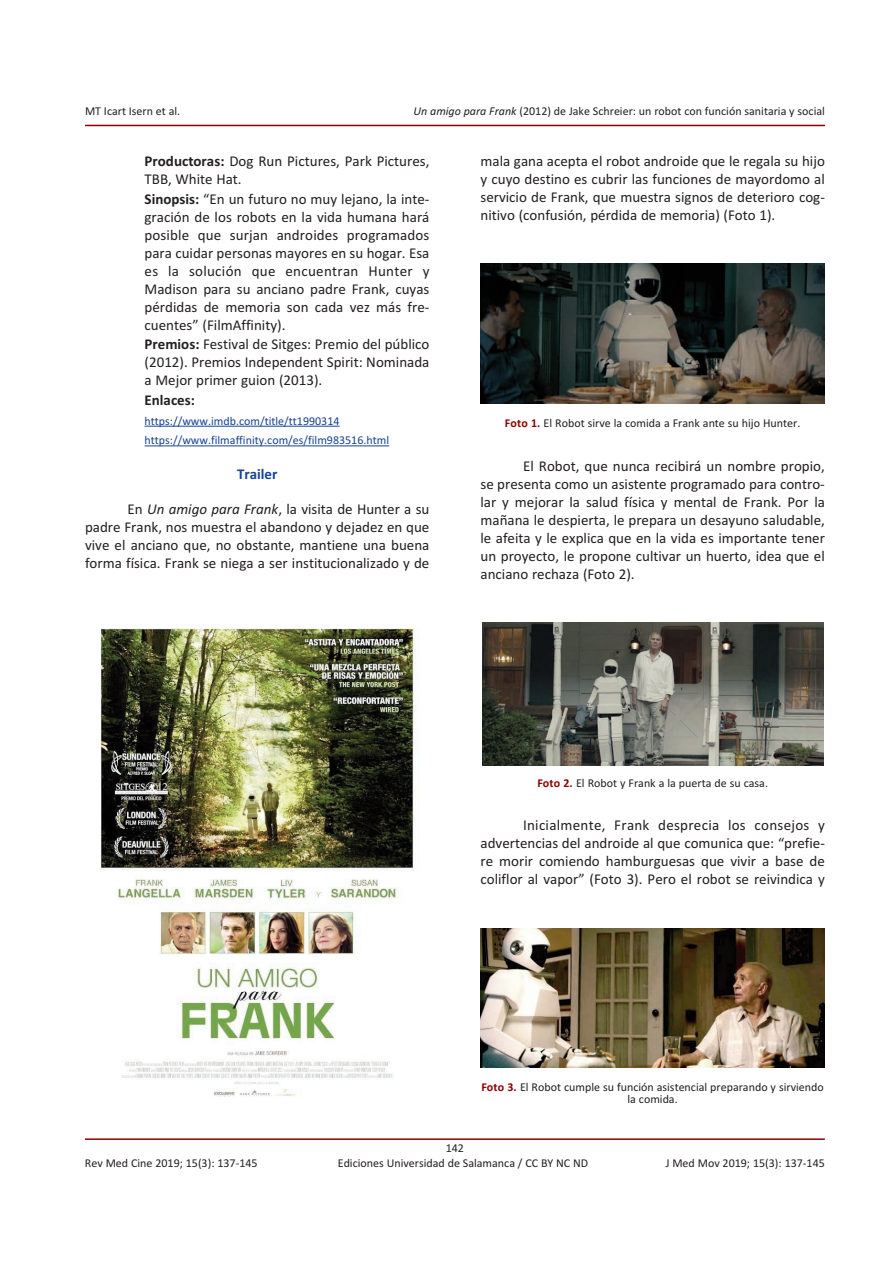
<style>
.page{position:relative;width:893px;height:1263px;background:#fff}
.page>*{position:absolute;margin:0;border:0;box-sizing:border-box;transform-origin:0 0}
.t1{font:15px/18px "Calibri";color:#231f20;text-align:justify}
.t2{font:700 15px "Calibri";color:#231f20}
.t3{font:700 15px "Calibri";color:#154398}
.t4{font:12px/12px "Calibri";color:#231f20;text-align:center}
.t5{font:12px/19.6px "Calibri";color:#154398}
.s1{font-style:italic}
.s2{font-weight:700}
.s3{font-weight:700;color:#8b0202}
</style>
<div class="page">
<hr style="left:145px;top:426px;width:195px;height:1px;background:#154398">
<hr style="left:145px;top:445px;width:244px;height:1px;background:#154398">
<hr style="left:85px;top:125px;width:740px;height:1px;background:#8b0202">
<hr style="left:85px;top:1138px;width:740px;height:2px;background:#8b0202">
<img style="left:100px;top:628px;width:317px;height:469px">
<div style="left:480px;top:262px;width:345px;height:144px;background:linear-gradient(to right,#fff,#fff)"></div>
<img style="left:480px;top:264px;width:345px;height:140px">
<img style="left:482px;top:622px;width:341px;height:144px">
<svg style="left:480px;top:928px;width:345px;height:1px"></svg>
<img style="left:480px;top:929px;width:345px;height:139px">
<p class="t4" style="left:85px;top:105px;width:97px">MT Icart Isern et al.</p>
<p class="t4" style="left:413px;top:105px;width:413px"><span class="s1">Un amigo para Frank</span> (2012) de Jake Schreier: un robot con función sanitaria y social</p>
<p class="t1" style="left:145px;top:152px;width:286px"><span class="s2">Productoras:</span> Dog Run Pictures, Park Pictures,<br>TBB, White Hat.</p>
<p class="t1" style="left:145px;top:189px;width:286px"><span class="s2">Sinopsis:</span> “En un futuro no muy lejano, la inte&shy;gración de los robots en la vida humana hará posible que surjan androides programados para cuidar personas mayores en su hogar. Esa es la solución que encuentran Hunter y Madison para su anciano padre Frank, cuyas pérdidas de memoria son cada vez más fre&shy;cuentes” (FilmAffinity).</p>
<p class="t1" style="left:145px;top:335px;width:286px"><span class="s2">Premios:</span> Festival de Sitges: Premio del público (2012). Premios Independent Spirit: Nominada a Mejor primer guion (2013).</p>
<p class="t2" style="left:145px;top:391px;width:52px">Enlaces:</p>
<p class="t5" style="left:145px;top:411px;width:246px">https://www.imdb.com/title/tt1990314 https://www.filmaffinity.com/es/film983516.html</p>
<p class="t3" style="left:237px;top:465px;width:42px">Trailer</p>
<p class="t1" style="left:85px;top:500px;width:346px;text-indent:43px">En <span class="s1">Un amigo para Frank</span>, la visita de Hunter a su padre Frank, nos muestra el abandono y dejadez en que vive el anciano que, no obstante, mantiene una buena forma física. Frank se niega a ser institucionalizado y de</p>
<p class="t1" style="left:480px;top:152px;width:346px">mala gana acepta el robot androide que le regala su hijo y cuyo destino es cubrir las funciones de mayordomo al servicio de Frank, que muestra signos de deterioro cog&shy;nitivo (confusión, pérdida de memoria) (Foto 1).</p>
<p class="t4" style="left:505px;top:417px;width:297px"><span class="s3">Foto 1.</span> El Robot sirve la comida a Frank ante su hijo Hunter.</p>
<p class="t1" style="left:480px;top:457px;width:346px;text-indent:43px">El Robot, que nunca recibirá un nombre propio, se presenta como un asistente programado para contro&shy;lar y mejorar la salud física y mental de Frank. Por la mañana le despierta, le prepara un desayuno saludable, le afeita y le explica que en la vida es importante tener un proyecto, le propone cultivar un huerto, idea que el anciano rechaza (Foto 2).</p>
<p class="t4" style="left:537px;top:777px;width:232px"><span class="s3">Foto 2.</span> El Robot y Frank a la puerta de su casa.</p>
<p class="t1" style="left:480px;top:816px;width:346px;text-indent:43px">Inicialmente, Frank desprecia los consejos y advertencias del androide al que comunica que: “prefie&shy;re morir comiendo hamburguesas que vivir a base de coliflor al vapor” (Foto 3). Pero el robot se reivindica y</p>
<p class="t4" style="left:446px;top:1142px;width:20px">142</p>
<p class="t4" style="left:481px;top:1081px;width:344px"><span class="s3">Foto 3.</span> El Robot cumple su función asistencial preparando y sirviendo la comida.</p>
<p class="t4" style="left:85px;top:1156px;width:174px">Rev Med Cine 2019; 15(3): 137-145</p>
<p class="t4" style="left:338px;top:1156px;width:252px">Ediciones Universidad de Salamanca / CC BY NC ND</p>
<p class="t4" style="left:666px;top:1156px;width:161px">J Med Mov 2019; 15(3): 137-145</p>
</div>
